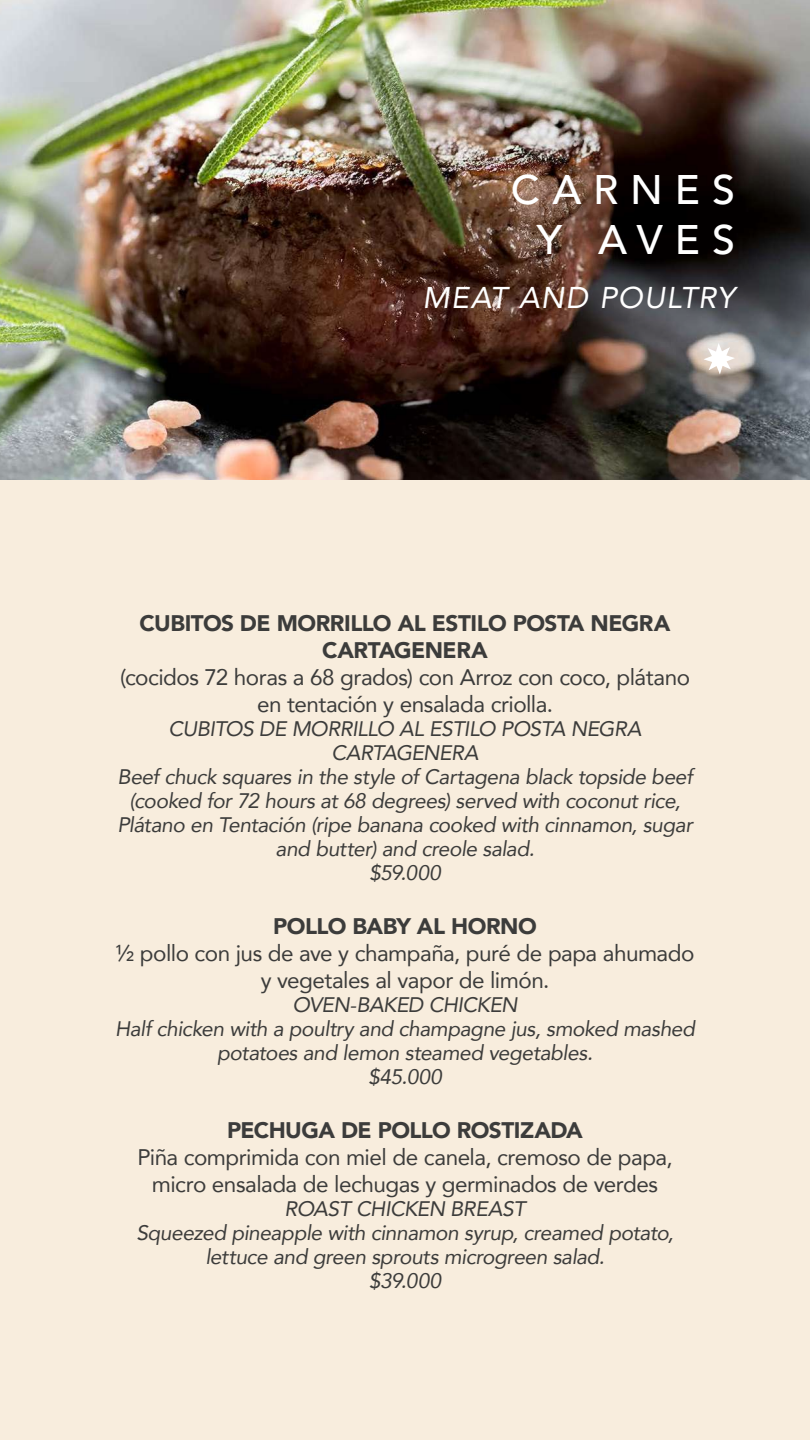
<style>
.page{position:relative;width:810px;height:1440px;background:#f8eddd}
.page>*{position:absolute;margin:0;border:0;box-sizing:border-box;transform-origin:0 0}
.t1{font:500 41.25px/49.5px "Avenir";letter-spacing:.29em;color:#fff;text-align:right}
.t2{font:italic 30px "Avenir";letter-spacing:.035em;color:#fff}
.t3{font:22.5px/27px "Avenir";letter-spacing:-.025em;color:#3c3c3b;text-align:center}
.t4{font:900 22.5px/27px "Avenir";letter-spacing:-.025em;color:#3c3c3b;text-align:center}
.t5{font:italic 21px/24px "Avenir";letter-spacing:-.02em;color:#3c3c3b;text-align:center}
</style>
<div class="page">
<img style="left:0;top:0;width:810px;height:480px">
<img style="left:431px;top:24px;width:379px;height:425px">
<svg style="left:704px;top:343px;width:31px;height:31px"></svg>
<h1 class="t1" style="left:511px;top:163px;width:226px">CARNES<br>Y AVES</h1>
<h2 class="t2" style="left:422px;top:279px;width:314px">MEAT AND POULTRY</h2>
<p class="t4" style="left:140px;top:609px;width:532px">CUBITOS DE MORRILLO AL ESTILO POSTA NEGRA<br>CARTAGENERA</p>
<p class="t3" style="left:120px;top:663px;width:571px">(cocidos 72 horas a 68 grados) con Arroz con coco, plátano en tentación y ensalada criolla.</p>
<p class="t5" style="left:117px;top:716px;width:577px">CUBITOS DE MORRILLO AL ESTILO POSTA NEGRA CARTAGENERA<br>Beef chuck squares in the style of Cartagena black topside beef (cooked for 72 hours at 68 degrees) served with coconut rice, Plátano en Tentación (ripe banana cooked with cinnamon, sugar and butter) and creole salad.<br>$59.000</p>
<p class="t4" style="left:273px;top:912px;width:265px">POLLO BABY AL HORNO</p>
<p class="t3" style="left:116px;top:939px;width:580px">½ pollo con jus de ave y champaña, puré de papa ahumado y vegetales al vapor de limón.</p>
<p class="t5" style="left:115px;top:992px;width:581px">OVEN-BAKED CHICKEN<br>Half chicken with a poultry and champagne jus, smoked mashed potatoes and lemon steamed vegetables.<br>$45.000</p>
<p class="t4" style="left:227px;top:1116px;width:357px">PECHUGA DE POLLO ROSTIZADA</p>
<p class="t3" style="left:137px;top:1143px;width:537px">Piña comprimida con miel de canela, cremoso de papa, micro ensalada de lechugas y germinados de verdes</p>
<p class="t5" style="left:136px;top:1196px;width:539px">ROAST CHICKEN BREAST<br>Squeezed pineapple with cinnamon syrup, creamed potato, lettuce and green sprouts microgreen salad.<br>$39.000</p>
</div>
